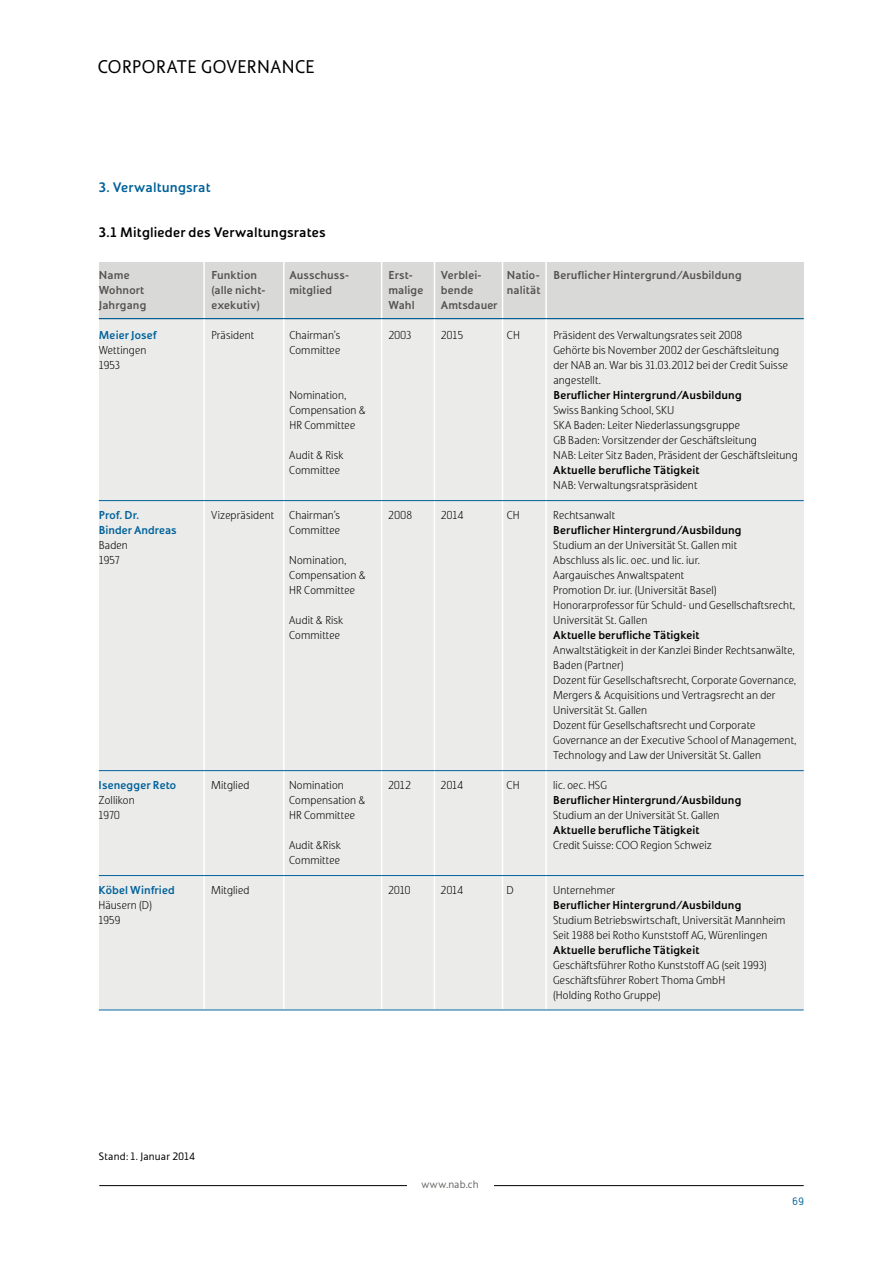
<style>
.page{position:relative;width:893px;height:1263px;background:#fff}
.page>*{position:absolute;margin:0;border:0;box-sizing:border-box;transform-origin:0 0}
.t1{font:18px "Solo Sans";letter-spacing:.025em;color:#000}
.t2{font:700 13.5px "Solo Sans";letter-spacing:.01em;color:#000}
.t3{font:700 13.5px "Solo Sans";letter-spacing:.01em;color:#00619a}
.t4{font:300 11.25px/15px "Solo Sans";letter-spacing:.01em;color:#000}
.t5{font:700 11.25px "Solo Sans";letter-spacing:.01em;color:#000}
.t6{font:700 11.25px "Solo Sans";letter-spacing:.005em;color:#55524e}
.t7{font:700 11.25px "Solo Sans";letter-spacing:.01em;color:#00619a}
.t8{font:10.5px "Solo Sans";letter-spacing:.02em;color:#000}
.t9{font:10.5px "Solo Sans";letter-spacing:.01em;color:#6a6864}
.t10{font:10.5px "Solo Sans";color:#00619a}
</style>
<div class="page">
<hr style="left:99px;top:1185px;width:705px;height:1px;background:#000">
<div style="left:407px;top:1180px;width:86px;height:41px;background:#fff"></div>
<div style="left:99px;top:262px;width:705px;height:747px;background:#e9e9e8"></div>
<div style="left:99px;top:262px;width:705px;height:58px;background:#d7d7d6"></div>
<hr style="left:203px;top:259px;width:2px;height:855px;background:#fff">
<hr style="left:283px;top:259px;width:2px;height:855px;background:#fff">
<hr style="left:381px;top:259px;width:1px;height:855px;background:#fff">
<hr style="left:434px;top:259px;width:1px;height:855px;background:#fff">
<hr style="left:502px;top:259px;width:1px;height:855px;background:#fff">
<hr style="left:545px;top:259px;width:2px;height:855px;background:#fff">
<hr style="left:99px;top:318px;width:705px;height:1px;background:#00619a">
<hr style="left:99px;top:500px;width:705px;height:1px;background:#00619a">
<hr style="left:99px;top:770px;width:705px;height:1px;background:#00619a">
<hr style="left:99px;top:875px;width:705px;height:1px;background:#00619a">
<hr style="left:99px;top:1010px;width:705px;height:1px;background:#00619a">
<h1 class="t1" style="left:98px;top:57px;width:218px">CORPORATE GOVERNANCE</h1>
<p class="t3" style="left:99px;top:179px;width:113px">3. Verwaltungsrat</p>
<p class="t2" style="left:99px;top:224px;width:228px">3.1 Mitglieder des Verwaltungsrates</p>
<p class="t6" style="left:99px;top:268px;width:32px">Name</p>
<p class="t6" style="left:211px;top:268px;width:47px">Funktion</p>
<p class="t6" style="left:289px;top:268px;width:61px">Ausschuss-</p>
<p class="t6" style="left:388px;top:268px;width:26px">Erst-</p>
<p class="t6" style="left:441px;top:268px;width:42px">Verblei-</p>
<p class="t6" style="left:507px;top:268px;width:236px">Natio- Beruflicher Hintergrund/Ausbildung</p>
<p class="t6" style="left:99px;top:283px;width:47px">Wohnort</p>
<p class="t6" style="left:211px;top:283px;width:56px">(alle nicht-</p>
<p class="t6" style="left:289px;top:283px;width:44px">mitglied</p>
<p class="t6" style="left:388px;top:283px;width:37px">malige</p>
<p class="t6" style="left:441px;top:283px;width:34px">bende</p>
<p class="t6" style="left:507px;top:283px;width:35px">nalität</p>
<p class="t6" style="left:99px;top:298px;width:49px">Jahrgang</p>
<p class="t6" style="left:211px;top:298px;width:50px">exekutiv)</p>
<p class="t6" style="left:388px;top:298px;width:28px">Wahl</p>
<p class="t6" style="left:441px;top:298px;width:58px">Amtsdauer</p>
<p class="t7" style="left:99px;top:328px;width:59px">Meier Josef</p>
<p class="t4" style="left:211px;top:328px;width:44px">Präsident</p>
<p class="t4" style="left:289px;top:328px;width:53px">Chairman’s</p>
<p class="t4" style="left:388px;top:328px;width:25px">2003</p>
<p class="t4" style="left:441px;top:328px;width:24px">2015</p>
<p class="t4" style="left:507px;top:328px;width:14px">CH</p>
<p class="t4" style="left:553px;top:328px;width:190px">Präsident des Verwaltungsrates seit 2008</p>
<p class="t4" style="left:99px;top:343px;width:49px">Wettingen</p>
<p class="t4" style="left:289px;top:343px;width:52px">Committee</p>
<p class="t4" style="left:553px;top:343px;width:227px">Gehörte bis November 2002 der Geschäftsleitung</p>
<p class="t4" style="left:99px;top:358px;width:23px">1953</p>
<p class="t4" style="left:553px;top:358px;width:236px">der NAB an. War bis 31.03.2012 bei der Credit Suisse angestellt.</p>
<p class="t4" style="left:289px;top:388px;width:59px">Nomination,</p>
<p class="t5" style="left:553px;top:388px;width:190px">Beruflicher Hintergrund/Ausbildung</p>
<p class="t4" style="left:289px;top:403px;width:78px">Compensation &amp;</p>
<p class="t4" style="left:553px;top:403px;width:123px">Swiss Banking School, SKU</p>
<p class="t4" style="left:289px;top:418px;width:67px">HR Committee</p>
<p class="t4" style="left:553px;top:418px;width:205px">SKA Baden: Leiter Niederlassungsgruppe<br>GB Baden: Vorsitzender der Geschäftsleitung</p>
<p class="t4" style="left:289px;top:448px;width:56px">Audit &amp; Risk</p>
<p class="t4" style="left:553px;top:448px;width:246px">NAB: Leiter Sitz Baden, Präsident der Geschäftsleitung</p>
<p class="t4" style="left:289px;top:463px;width:52px">Committee</p>
<p class="t5" style="left:553px;top:463px;width:148px">Aktuelle berufliche Tätigkeit</p>
<p class="t4" style="left:553px;top:478px;width:146px">NAB: Verwaltungsratspräsident</p>
<p class="t7" style="left:99px;top:508px;width:42px">Prof. Dr.</p>
<p class="t4" style="left:211px;top:508px;width:64px">Vizepräsident</p>
<p class="t4" style="left:289px;top:508px;width:53px">Chairman’s</p>
<p class="t4" style="left:388px;top:508px;width:25px">2008</p>
<p class="t4" style="left:441px;top:508px;width:24px">2014</p>
<p class="t4" style="left:507px;top:508px;width:14px">CH</p>
<p class="t4" style="left:553px;top:508px;width:63px">Rechtsanwalt</p>
<p class="t7" style="left:99px;top:523px;width:79px">Binder Andreas</p>
<p class="t4" style="left:289px;top:523px;width:52px">Committee</p>
<p class="t5" style="left:553px;top:523px;width:190px">Beruflicher Hintergrund/Ausbildung</p>
<p class="t4" style="left:99px;top:538px;width:31px">Baden</p>
<p class="t4" style="left:553px;top:538px;width:185px">Studium an der Universität St. Gallen mit</p>
<p class="t4" style="left:99px;top:553px;width:22px">1957</p>
<p class="t4" style="left:289px;top:553px;width:59px">Nomination,</p>
<p class="t4" style="left:553px;top:553px;width:148px">Abschluss als lic. oec. und lic. iur.</p>
<p class="t4" style="left:289px;top:568px;width:78px">Compensation &amp;</p>
<p class="t4" style="left:553px;top:568px;width:133px">Aargauisches Anwaltspatent</p>
<p class="t4" style="left:289px;top:583px;width:67px">HR Committee</p>
<p class="t4" style="left:553px;top:583px;width:243px">Promotion Dr. iur. (Universität Basel)<br>Honorarprofessor für Schuld- und Gesellschaftsrecht,</p>
<p class="t4" style="left:289px;top:613px;width:56px">Audit &amp; Risk</p>
<p class="t4" style="left:553px;top:613px;width:96px">Universität St. Gallen</p>
<p class="t4" style="left:289px;top:628px;width:52px">Committee</p>
<p class="t5" style="left:553px;top:628px;width:148px">Aktuelle berufliche Tätigkeit</p>
<p class="t4" style="left:553px;top:643px;width:245px">Anwaltstätigkeit in der Kanzlei Binder Rechtsanwälte, Baden (Partner)<br>Dozent für Gesellschaftsrecht, Corporate Governance, Mergers &amp; Acquisitions und Vertragsrecht an der Universität St. Gallen<br>Dozent für Gesellschaftsrecht und Corporate Governance an der Executive School of Management, Technology and Law der Universität St. Gallen</p>
<p class="t7" style="left:99px;top:778px;width:79px">Isenegger Reto</p>
<p class="t4" style="left:211px;top:778px;width:40px">Mitglied</p>
<p class="t4" style="left:289px;top:778px;width:56px">Nomination</p>
<p class="t4" style="left:388px;top:778px;width:24px">2012</p>
<p class="t4" style="left:441px;top:778px;width:24px">2014</p>
<p class="t4" style="left:507px;top:778px;width:14px">CH</p>
<p class="t4" style="left:553px;top:778px;width:55px">lic. oec. HSG</p>
<p class="t4" style="left:99px;top:793px;width:38px">Zollikon</p>
<p class="t4" style="left:289px;top:793px;width:78px">Compensation &amp;</p>
<p class="t5" style="left:553px;top:793px;width:190px">Beruflicher Hintergrund/Ausbildung</p>
<p class="t4" style="left:99px;top:808px;width:23px">1970</p>
<p class="t4" style="left:289px;top:808px;width:67px">HR Committee</p>
<p class="t4" style="left:553px;top:808px;width:168px">Studium an der Universität St. Gallen</p>
<p class="t5" style="left:553px;top:823px;width:148px">Aktuelle berufliche Tätigkeit</p>
<p class="t4" style="left:289px;top:838px;width:53px">Audit &amp;Risk</p>
<p class="t4" style="left:553px;top:838px;width:160px">Credit Suisse: COO Region Schweiz</p>
<p class="t4" style="left:289px;top:853px;width:52px">Committee</p>
<p class="t7" style="left:99px;top:883px;width:78px">Köbel Winfried</p>
<p class="t4" style="left:211px;top:883px;width:40px">Mitglied</p>
<p class="t4" style="left:388px;top:883px;width:24px">2010</p>
<p class="t4" style="left:441px;top:883px;width:24px">2014</p>
<p class="t4" style="left:507px;top:883px;width:9px">D</p>
<p class="t4" style="left:553px;top:883px;width:64px">Unternehmer</p>
<p class="t4" style="left:99px;top:898px;width:55px">Häusern (D)</p>
<p class="t5" style="left:553px;top:898px;width:190px">Beruflicher Hintergrund/Ausbildung</p>
<p class="t4" style="left:99px;top:913px;width:23px">1959</p>
<p class="t4" style="left:553px;top:913px;width:234px">Studium Betriebswirtschaft, Universität Mannheim<br>Seit 1988 bei Rotho Kunststoff AG, Würenlingen</p>
<p class="t5" style="left:553px;top:943px;width:148px">Aktuelle berufliche Tätigkeit</p>
<p class="t4" style="left:553px;top:958px;width:215px">Geschäftsführer Rotho Kunststoff AG (seit 1993)<br>Geschäftsführer Robert Thoma GmbH (Holding Rotho Gruppe)</p>
<p class="t8" style="left:99px;top:1150px;width:98px">Stand: 1. Januar 2014</p>
<p class="t9" style="left:421px;top:1179px;width:59px">www.nab.ch</p>
<p class="t10" style="left:792px;top:1195px;width:13px">69</p>
</div>
